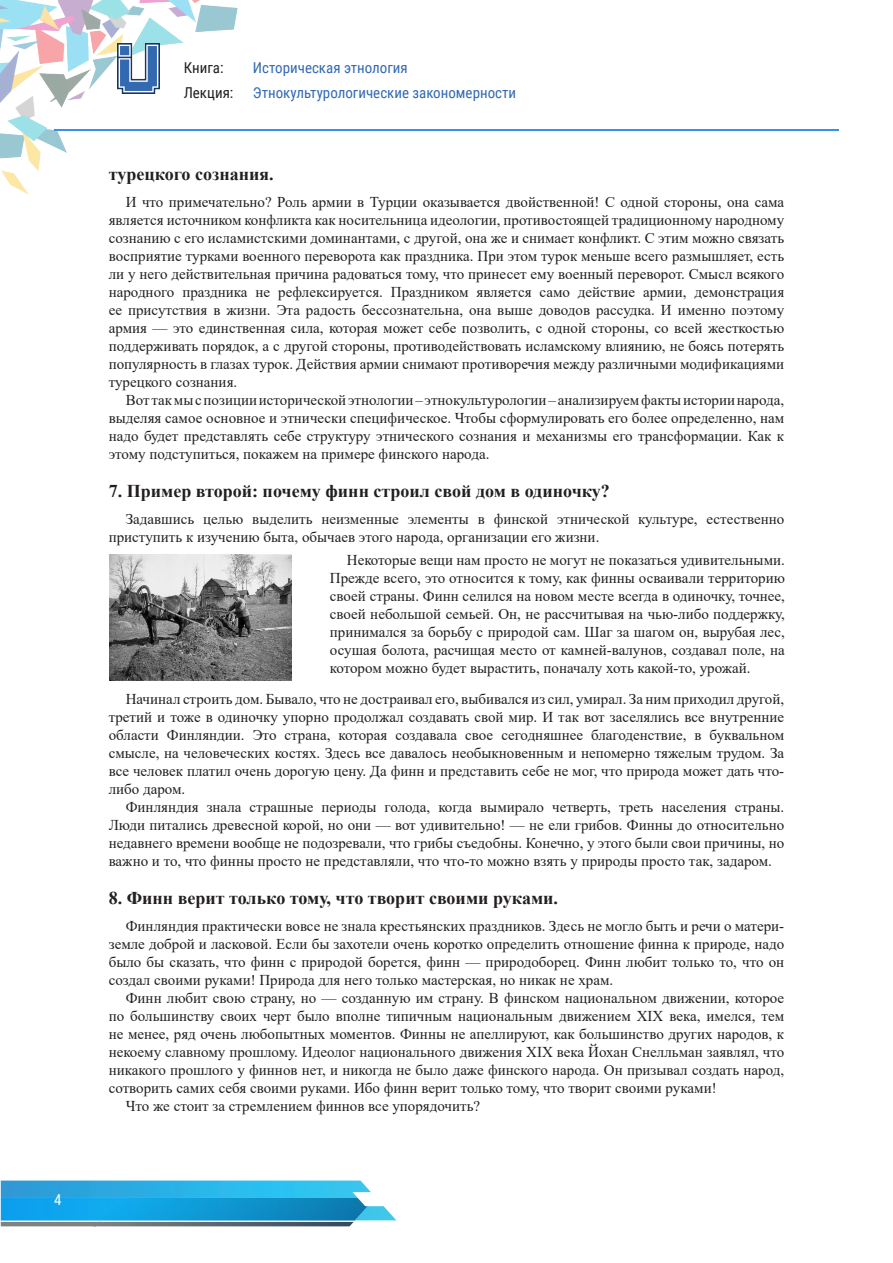
<style>
.page{position:relative;width:893px;height:1263px;background:#fff}
.page>*{position:absolute;margin:0;border:0;box-sizing:border-box;transform-origin:0 0}
.tema{font:700 18px "Times New Roman";color:#231f20}
.t1{font:15px/18px "Times New Roman";color:#231f20;text-align:justify}
.t2{font:15px/25.5px "Roboto Condensed";color:#3269b1}
.t3{font:15px/25.5px "Roboto Condensed";color:#231f20}
.t4{font:15px "Roboto Condensed";color:#fff}
</style>
<div class="page">
<img style="left:0;top:0;width:238px;height:195px">
<hr style="left:54px;top:129px;width:785px;height:2px;background:#3b91e8">
<img style="left:118px;top:44px;width:41px;height:49px">
<svg style="left:1px;top:1180px;width:395px;height:46px;background:#5bb6d9"></svg>
<img style="left:1px;top:1198px;width:367px;height:22px">
<img style="left:110px;top:554px;width:182px;height:126px">
<p class="t4" style="left:54px;top:1189px;width:9px">4</p>
<p class="t3" style="left:184px;top:54px;width:51px">Книга:<br>Лекция:</p>
<p class="t2" style="left:253px;top:54px;width:265px">Историческая этнология<br>Этнокультурологические закономерности</p>
<p class="tema" style="left:109px;top:161px;width:166px">турецкого сознания.</p>
<p class="t1" style="left:109px;top:192px;width:677px;text-indent:17px">И что примечательно? Роль армии в Турции оказывается двойственной! С одной стороны, она сама является источником конфликта как носительница идеологии, противостоящей традиционному народному сознанию с его исламистскими доминантами, с другой, она же и снимает конфликт. С этим можно связать восприятие турками военного переворота как праздника. При этом турок меньше всего размышляет, есть ли у него действительная причина радоваться тому, что принесет ему военный переворот. Смысл всякого народного праздника не рефлексируется. Праздником является само действие армии, демонстрация ее присутствия в жизни. Эта радость бессознательна, она выше доводов рассудка. И именно поэтому армия — это единственная сила, которая может себе позволить, с одной стороны, со всей жесткостью поддерживать порядок, а с другой стороны, противодействовать исламскому влиянию, не боясь потерять популярность в глазах турок. Действия армии снимают противоречия между различными модификациями турецкого сознания.</p>
<p class="t1" style="left:109px;top:390px;width:677px;text-indent:17px">Вот так мы с позиции исторической этнологии – этнокультурологии – анализируем факты истории народа, выделяя самое основное и этнически специфическое. Чтобы сформулировать его более определенно, нам надо будет представлять себе структуру этнического сознания и механизмы его трансформации. Как к этому подступиться, покажем на примере финского народа.</p>
<p class="tema" style="left:109px;top:478px;width:503px">7. Пример второй: почему финн строил свой дом в одиночку?</p>
<p class="t1" style="left:109px;top:509px;width:677px;text-indent:17px">Задавшись целью выделить неизменные элементы в финской этнической культуре, естественно приступить к изучению быта, обычаев этого народа, организации его жизни.</p>
<p class="t1" style="left:330px;top:550px;width:457px;text-indent:17px">Некоторые вещи нам просто не могут не показаться удивительными.<br>Прежде всего, это относится к тому, как финны осваивали территорию своей страны. Финн селился на новом месте всегда в одиночку, точнее, своей небольшой семьей. Он, не рассчитывая на чью-либо поддержку, принимался за борьбу с природой сам. Шаг за шагом он, вырубая лес, осушая болота, расчищая место от камней-валунов, создавал поле, на котором можно будет вырастить, поначалу хоть какой-то, урожай.</p>
<p class="t1" style="left:109px;top:689px;width:677px;text-indent:17px">Начинал строить дом. Бывало, что не достраивал его, выбивался из сил, умирал. За ним приходил другой, третий и тоже в одиночку упорно продолжал создавать свой мир. И так вот заселялись все внутренние области Финляндии. Это страна, которая создавала свое сегодняшнее благоденствие, в буквальном смысле, на человеческих костях. Здесь все давалось необыкновенным и непомерно тяжелым трудом. За все человек платил очень дорогую цену. Да финн и представить себе не мог, что природа может дать что&shy;либо даром.</p>
<p class="t1" style="left:109px;top:797px;width:677px;text-indent:17px">Финляндия знала страшные периоды голода, когда вымирало четверть, треть населения страны.<br>Люди питались древесной корой, но они — вот удивительно! — не ели грибов. Финны до относительно недавнего времени вообще не подозревали, что грибы съедобны. Конечно, у этого были свои причины, но важно и то, что финны просто не представляли, что что-то можно взять у природы просто так, задаром.</p>
<p class="tema" style="left:109px;top:885px;width:451px">8. Финн верит только тому, что творит своими руками.</p>
<p class="t1" style="left:109px;top:916px;width:677px;text-indent:17px">Финляндия практически вовсе не знала крестьянских праздников. Здесь не могло быть и речи о матери&shy;земле доброй и ласковой. Если бы захотели очень коротко определить отношение финна к природе, надо было бы сказать, что финн с природой борется, финн — природоборец. Финн любит только то, что он создал своими руками! Природа для него только мастерская, но никак не храм.</p>
<p class="t1" style="left:109px;top:988px;width:677px;text-indent:17px">Финн любит свою страну, но — созданную им страну. В финском национальном движении, которое по большинству своих черт было вполне типичным национальным движением XIX века, имелся, тем не менее, ряд очень любопытных моментов. Финны не апеллируют, как большинство других народов, к некоему славному прошлому. Идеолог национального движения XIX века Йохан Снелльман заявлял, что никакого прошлого у финнов нет, и никогда не было даже финского народа. Он призывал создать народ, сотворить самих себя своими руками. Ибо финн верит только тому, что творит своими руками!</p>
<p class="t1" style="left:126px;top:1096px;width:356px">Что же стоит за стремлением финнов все упорядочить?</p>
</div>
